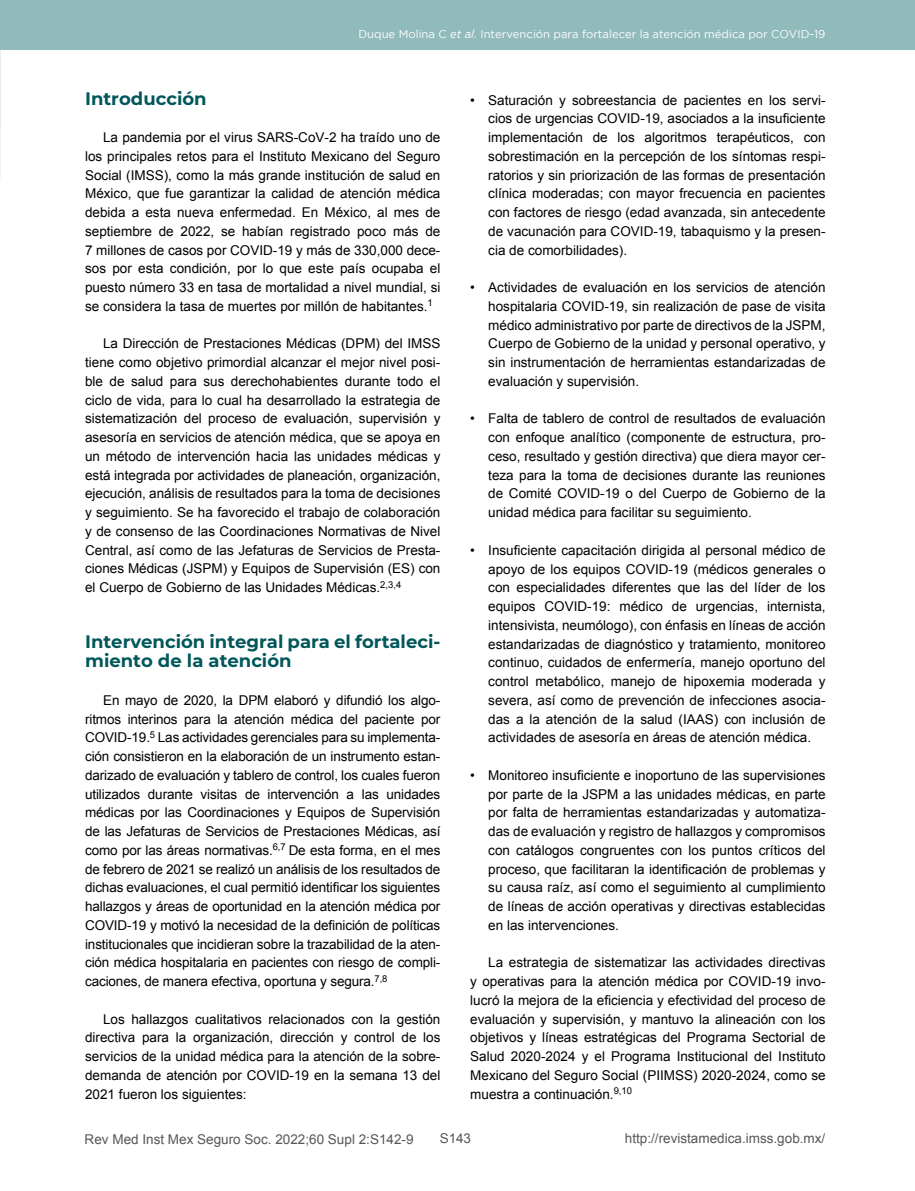
<style>
.page{position:relative;width:915px;height:1191px;background:#fff}
.page>*{position:absolute;margin:0;border:0;box-sizing:border-box;transform-origin:0 0}
.t1{font:700 18px/18.8px "Montserrat";color:#01575a}
.t2{font:13.5px/18.8px "Arial";color:#000;text-align:justify}
.t3{font:13.5px "Arial";color:#575756}
.t4{font:11.25px "Gotham";color:#fff}
.s1{font-style:italic}
</style>
<div class="page">
<div style="left:0;top:0;width:914px;height:50px;background:#91baba"></div>
<p class="t4" style="left:358px;top:28px;width:468px">Duque Molina C <span class="s1">et al.</span> Intervención para fortalecer la atención médica por COVID-19</p>
<h1 class="t1" style="left:85px;top:88px;width:123px">Introducción</h1>
<p class="t2" style="left:85px;top:128px;width:357px;text-indent:18px">La pandemia por el virus SARS-CoV-2 ha traído uno de los principales retos para el Instituto Mexicano del Seguro Social (IMSS), como la más grande institución de salud en México, que fue garantizar la calidad de atención médica debida a esta nueva enfermedad. En México, al mes de septiembre de 2022, se habían registrado poco más de 7 millones de casos por COVID-19 y más de 330,000 dece&shy;sos por esta condición, por lo que este país ocupaba el puesto número 33 en tasa de mortalidad a nivel mundial, si se considera la tasa de muertes por millón de habitantes.<sup>1</sup></p>
<p class="t2" style="left:85px;top:334px;width:357px;text-indent:18px">La Dirección de Prestaciones Médicas (DPM) del IMSS tiene como objetivo primordial alcanzar el mejor nivel posi&shy;ble de salud para sus derechohabientes durante todo el ciclo de vida, para lo cual ha desarrollado la estrategia de sistematización del proceso de evaluación, supervisión y asesoría en servicios de atención médica, que se apoya en un método de intervención hacia las unidades médicas y está integrada por actividades de planeación, organización, ejecución, análisis de resultados para la toma de decisiones y seguimiento. Se ha favorecido el trabajo de colaboración y de consenso de las Coordinaciones Normativas de Nivel Central, así como de las Jefaturas de Servicios de Presta&shy;ciones Médicas (JSPM) y Equipos de Supervisión (ES) con el Cuerpo de Gobierno de las Unidades Médicas.<sup>2,3,4</sup></p>
<h1 class="t1" style="left:85px;top:632px;width:357px">Intervención integral para el fortaleci&shy;miento de la atención</h1>
<p class="t2" style="left:85px;top:691px;width:357px;text-indent:18px">En mayo de 2020, la DPM elaboró y difundió los algo&shy;ritmos interinos para la atención médica del paciente por COVID-19.<sup>5</sup> Las actividades gerenciales para su implementa&shy;ción consistieron en la elaboración de un instrumento estan&shy;darizado de evaluación y tablero de control, los cuales fueron utilizados durante visitas de intervención a las unidades médicas por las Coordinaciones y Equipos de Supervisión de las Jefaturas de Servicios de Prestaciones Médicas, así como por las áreas normativas.<sup>6,7</sup> De esta forma, en el mes de febrero de 2021 se realizó un análisis de los resultados de dichas evaluaciones, el cual permitió identificar los siguientes hallazgos y áreas de oportunidad en la atención médica por COVID-19 y motivó la necesidad de la definición de políticas institucionales que incidieran sobre la trazabilidad de la aten&shy;ción médica hospitalaria en pacientes con riesgo de compli&shy;caciones, de manera efectiva, oportuna y segura.<sup>7,8</sup></p>
<p class="t2" style="left:85px;top:1009px;width:357px;text-indent:18px">Los hallazgos cualitativos relacionados con la gestión directiva para la organización, dirección y control de los servicios de la unidad médica para la atención de la sobre&shy;demanda de atención por COVID-19 en la semana 13 del 2021 fueron los siguientes:</p>
<p class="t2" style="left:488px;top:91px;width:339px;text-indent:-18px">• Saturación y sobreestancia de pacientes en los servi&shy;cios de urgencias COVID-19, asociados a la insuficiente implementación de los algoritmos terapéuticos, con sobrestimación en la percepción de los síntomas respi&shy;ratorios y sin priorización de las formas de presentación clínica moderadas; con mayor frecuencia en pacientes con factores de riesgo (edad avanzada, sin antecedente de vacunación para COVID-19, tabaquismo y la presen&shy;cia de comorbilidades).</p>
<p class="t2" style="left:488px;top:278px;width:339px;text-indent:-18px">• Actividades de evaluación en los servicios de atención hospitalaria COVID-19, sin realización de pase de visita médico administrativo por parte de directivos de la JSPM, Cuerpo de Gobierno de la unidad y personal operativo, y sin instrumentación de herramientas estandarizadas de evaluación y supervisión.</p>
<p class="t2" style="left:488px;top:409px;width:339px;text-indent:-18px">• Falta de tablero de control de resultados de evaluación con enfoque analítico (componente de estructura, pro&shy;ceso, resultado y gestión directiva) que diera mayor cer&shy;teza para la toma de decisiones durante las reuniones de Comité COVID-19 o del Cuerpo de Gobierno de la unidad médica para facilitar su seguimiento.</p>
<p class="t2" style="left:488px;top:541px;width:339px;text-indent:-18px">• Insuficiente capacitación dirigida al personal médico de apoyo de los equipos COVID-19 (médicos generales o con especialidades diferentes que las del líder de los equipos COVID-19: médico de urgencias, internista, intensivista, neumólogo), con énfasis en líneas de acción estandarizadas de diagnóstico y tratamiento, monitoreo continuo, cuidados de enfermería, manejo oportuno del control metabólico, manejo de hipoxemia moderada y severa, así como de prevención de infecciones asocia&shy;das a la atención de la salud (IAAS) con inclusión de actividades de asesoría en áreas de atención médica.</p>
<p class="t2" style="left:488px;top:766px;width:339px;text-indent:-18px">• Monitoreo insuficiente e inoportuno de las supervisiones por parte de la JSPM a las unidades médicas, en parte por falta de herramientas estandarizadas y automatiza&shy;das de evaluación y registro de hallazgos y compromisos con catálogos congruentes con los puntos críticos del proceso, que facilitaran la identificación de problemas y su causa raíz, así como el seguimiento al cumplimiento de líneas de acción operativas y directivas establecidas en las intervenciones.</p>
<p class="t2" style="left:470px;top:953px;width:357px;text-indent:18px">La estrategia de sistematizar las actividades directivas y operativas para la atención médica por COVID-19 invo&shy;lucró la mejora de la eficiencia y efectividad del proceso de evaluación y supervisión, y mantuvo la alineación con los objetivos y líneas estratégicas del Programa Sectorial de Salud 2020-2024 y el Programa Institucional del Instituto Mexicano del Seguro Social (PIIMSS) 2020-2024, como se muestra a continuación.<sup>9,10</sup></p>
<p class="t3" style="left:85px;top:1130px;width:330px">Rev Med Inst Mex Seguro Soc. 2022;60 Supl 2:S142-9</p>
<p class="t3" style="left:439px;top:1129px;width:33px">S143</p>
<p class="t3" style="left:624px;top:1129px;width:202px">http://revistamedica.imss.gob.mx/</p>
</div>
